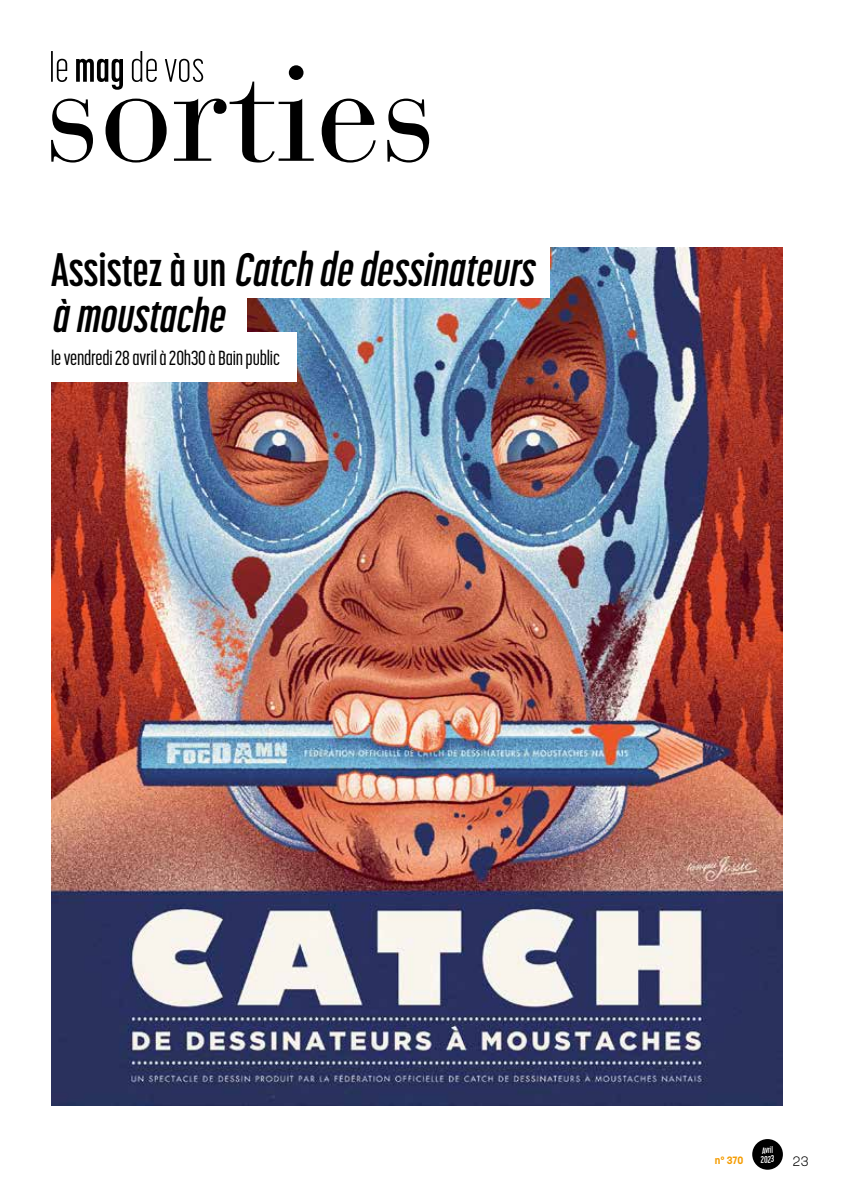
<style>
.page{position:relative;width:851px;height:1191px;background:#fff}
.page>*{position:absolute;margin:0;border:0;box-sizing:border-box;transform-origin:0 0}
.t1{font:italic 700 46.5px/46.5px "Korolev Compressed";color:#000}
.t2{font:500 20.25px "Korolev Compressed";letter-spacing:-.01em;color:#000}
.t3{font:300 13.5px "Korolev";color:#000}
.t4{font:700 10.5px "Korolev";color:#f59c00}
.t5{font:700 9.45px "Korolev Compressed";color:#fff}
.t6{font:700 9px "Korolev Compressed";color:#fff}
.s1{font-style:normal}
</style>
<div class="page">
<img style="left:51px;top:248px;width:731px;height:858px">
<hr style="left:0;top:157px;width:1px;height:949px;background:#fff1b4">
<svg style="left:51px;top:51px;width:378px;height:111px"></svg>
<div style="left:0;top:332px;width:297px;height:49px;background:#fff"></div>
<div style="left:0;top:283px;width:247px;height:49px;background:#fff"></div>
<div style="left:0;top:237px;width:549px;height:60px;background:#fff"></div>
<div style="left:752px;top:1139px;width:30px;height:30px;background:#000;border-radius:50%"></div>
<p class="t1" style="left:51px;top:246px;width:492px"><span class="s1">A s s i s t e z à u n</span> Catch dedessinateurs à moustache</p>
<p class="t2" style="left:51px;top:347px;width:230px">le vendredi 28 avril à 20h30 à Bain public</p>
<p class="t4" style="left:714px;top:1154px;width:30px">n° 370</p>
<p class="t6" style="left:761px;top:1145px;width:12px;rotate:-5deg">Avril</p>
<p class="t5" style="left:759px;top:1154px;width:15px;rotate:-5deg">2023</p>
<p class="t3" style="left:792px;top:1153px;width:17px">23</p>
</div>
